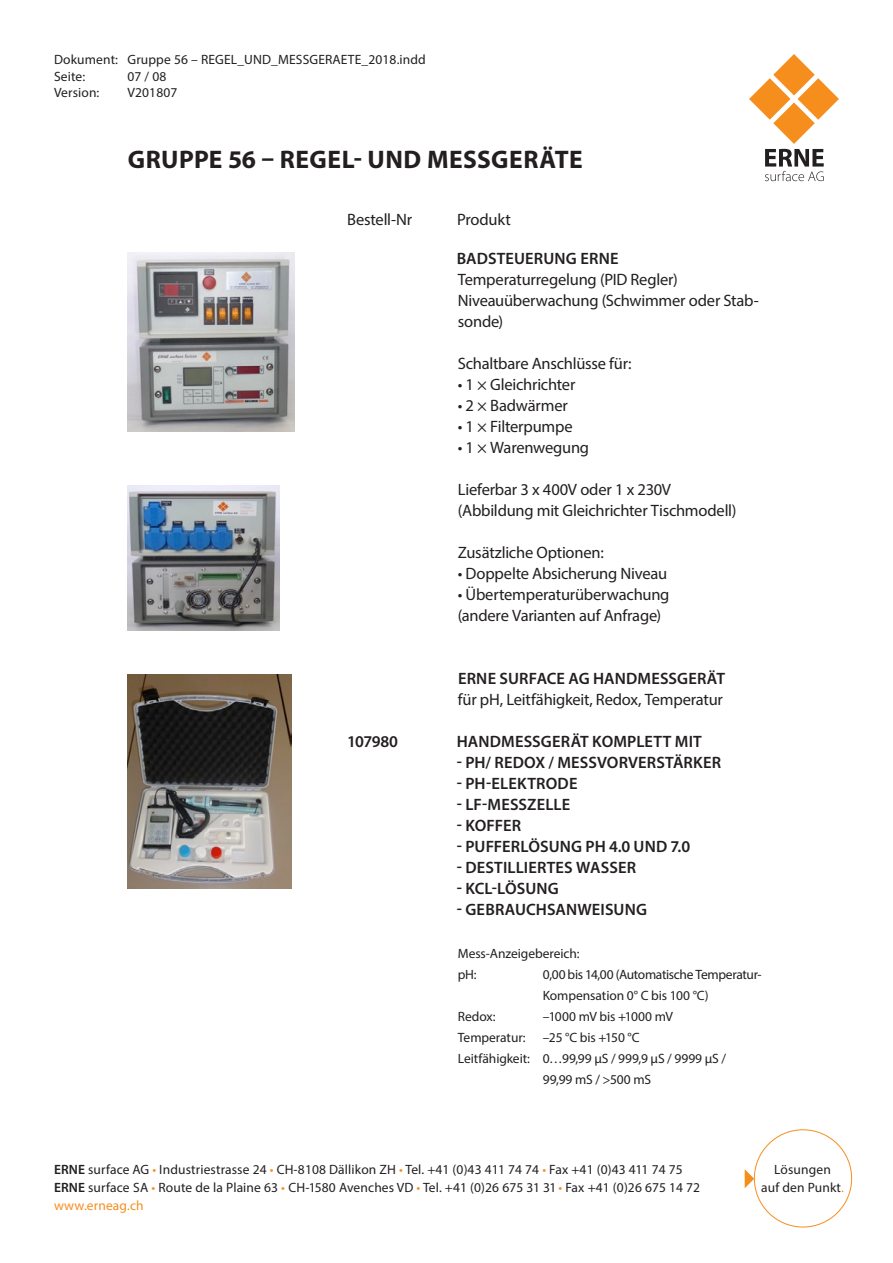
<style>
.page{position:relative;width:893px;height:1263px;background:#fff}
.page>*{position:absolute;margin:0;border:0;box-sizing:border-box;transform-origin:0 0}
.t1{font:700 25.5px "Myriad Pro";letter-spacing:.02em;color:#231f20}
.t2{font:16.5px/21px "Myriad Pro";letter-spacing:-.015em;color:#231f20}
.t3{font:600 16.5px "Myriad Pro";letter-spacing:.01em;color:#231f20}
.t4{font:13.5px/18px "Myriad Pro";letter-spacing:.01em;color:#231f20}
.t5{font:13.5px/21px "Myriad Pro";letter-spacing:-.025em;color:#231f20}
.t6{font:13.5px "Myriad Pro";letter-spacing:-.01em;color:#231f20}
.s1{font-weight:600}
.s2{color:#f68e1e}
</style>
<div class="page">
<svg style="left:745px;top:1169px;width:9px;height:19px"></svg>
<svg style="left:749px;top:54px;width:90px;height:127px"></svg>
<img style="left:128px;top:252px;width:167px;height:179px">
<img style="left:128px;top:485px;width:151px;height:145px">
<img style="left:128px;top:674px;width:164px;height:214px">
<p class="t4" style="left:54px;top:51px;width:373px;line-height:16.5px">Dokument: Gruppe 56 – REGEL_UND_MESSGERAETE_2018.indd<br>Seite:</p>
<p class="t4" style="left:127px;top:67px;width:40px">07 / 08</p>
<p class="t4" style="left:54px;top:83px;width:47px">Version:</p>
<p class="t4" style="left:127px;top:83px;width:51px">V201807</p>
<h1 class="t1" style="left:128px;top:143px;width:456px">GRUPPE 56 – REGEL- UND MESSGERÄTE</h1>
<p class="t2" style="left:347px;top:209px;width:67px">Bestell-Nr</p>
<p class="t2" style="left:457px;top:209px;width:55px">Produkt</p>
<p class="t3" style="left:457px;top:248px;width:163px">BADSTEUERUNG ERNE</p>
<p class="t2" style="left:458px;top:269px;width:302px">Temperaturregelung (PID Regler)<br>Niveauüberwachung (Schwimmer oder Stab&shy;sonde)</p>
<p class="t2" style="left:458px;top:353px;width:175px">Schaltbare Anschlüsse für:</p>
<p class="t2" style="left:458px;top:374px;width:119px">• 1 × Gleichrichter</p>
<p class="t2" style="left:458px;top:395px;width:112px">• 2 × Badwärmer</p>
<p class="t2" style="left:458px;top:416px;width:116px">• 1 × Filterpumpe</p>
<p class="t2" style="left:458px;top:437px;width:133px">• 1 × Warenwegung</p>
<p class="t2" style="left:458px;top:479px;width:280px">Lieferbar 3 x 400V oder 1 x 230V (Abbildung mit Gleichrichter Tischmodell)</p>
<p class="t2" style="left:458px;top:542px;width:147px">Zusätzliche Optionen:</p>
<p class="t2" style="left:458px;top:563px;width:211px">• Doppelte Absicherung Niveau</p>
<p class="t2" style="left:458px;top:584px;width:213px">• Übertemperaturüberwachung (andere Varianten auf Anfrage)</p>
<p class="t3" style="left:458px;top:668px;width:269px">ERNE SURFACE AG HANDMESSGERÄT</p>
<p class="t2" style="left:458px;top:689px;width:267px">für pH, Leitfähigkeit, Redox, Temperatur</p>
<p class="t3" style="left:347px;top:731px;width:52px">107980</p>
<p class="t3" style="left:457px;top:731px;width:247px">HANDMESSGERÄT KOMPLETT MIT</p>
<p class="t3" style="left:457px;top:752px;width:266px">- PH/ REDOX / MESSVORVERSTÄRKER</p>
<p class="t3" style="left:457px;top:773px;width:122px">- PH-ELEKTRODE</p>
<p class="t3" style="left:457px;top:794px;width:115px">- LF-MESSZELLE</p>
<p class="t3" style="left:457px;top:815px;width:66px">- KOFFER</p>
<p class="t3" style="left:457px;top:836px;width:235px">- PUFFERLÖSUNG PH 4.0 UND 7.0</p>
<p class="t3" style="left:457px;top:857px;width:181px">- DESTILLIERTES WASSER</p>
<p class="t3" style="left:457px;top:878px;width:104px">- KCL-LÖSUNG</p>
<p class="t3" style="left:457px;top:899px;width:192px">- GEBRAUCHSANWEISUNG</p>
<p class="t4" style="left:458px;top:942px;width:123px;line-height:21px">Mess-Anzeigebereich: pH:</p>
<p class="t5" style="left:543px;top:963px;width:220px">0,00 bis 14,00 (Automatische Temperatur-<br>Kompensation 0° C bis 100 °C)</p>
<p class="t4" style="left:458px;top:1007px;width:39px">Redox:</p>
<p class="t4" style="left:543px;top:1007px;width:132px">–1000 mV bis +1000 mV</p>
<p class="t6" style="left:458px;top:1029px;width:69px">Temperatur:</p>
<p class="t4" style="left:543px;top:1028px;width:98px">–25 °C bis +150 °C</p>
<p class="t4" style="left:458px;top:1049px;width:270px">Leitfähigkeit: 0…99,99 µS / 999,9 µS / 9999 µS /</p>
<p class="t6" style="left:543px;top:1071px;width:110px">99,99 mS / &gt;500 mS</p>
<p class="t4" style="left:54px;top:1160px;width:648px"><span class="s1">ERNE</span> surface AG <span class="s2">•</span> Industriestrasse 24 <span class="s2">•</span> CH-8108 Dällikon ZH <span class="s2">•</span> Tel. +41 (0)43 411 74 74 <span class="s2">•</span> Fax +41 (0)43 411 74 75<br><span class="s1">ERNE</span> surface SA <span class="s2">•</span> Route de la Plaine 63 <span class="s2">•</span> CH-1580 Avenches VD <span class="s2">•</span> Tel. +41 (0)26 675 31 31 <span class="s2">•</span> Fax +41 (0)26 675 14 72 <span class="s2">www.erneag.ch</span></p>
<p class="t4" style="left:761px;top:1160px;width:84px;text-align:center">Lösungen<br>auf den Punkt<span class="s2">.</span></p>
</div>
